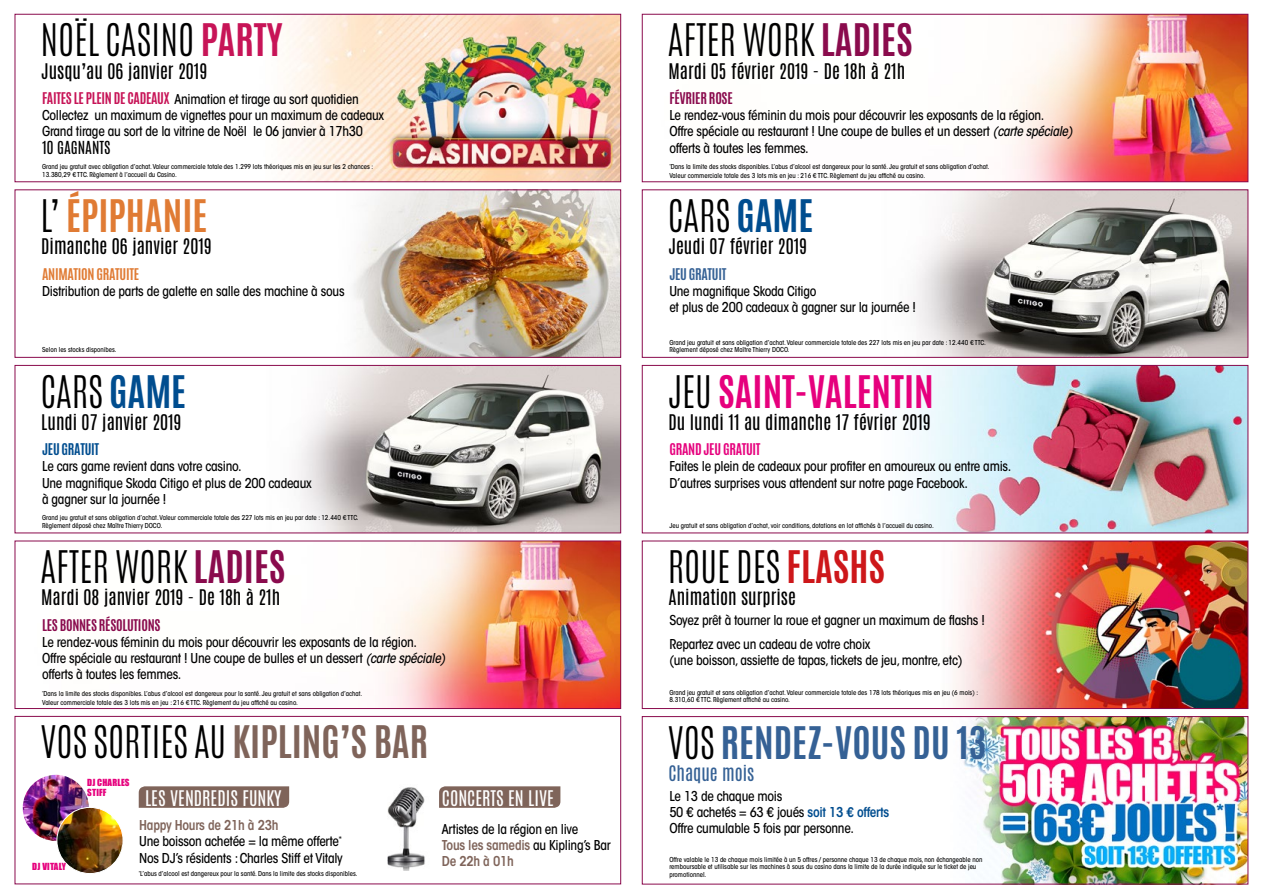
<style>
.page{position:relative;width:1263px;height:893px;background:#fff}
.page>*{position:absolute;margin:0;border:0;box-sizing:border-box;transform-origin:0 0}
.t1{font:300 37.5px "Antonio";color:#000}
.t2{font:700 37.5px "Antonio";color:#356195}
.t3{font:700 37.5px "Antonio";color:#e6007d}
.t4{font:700 37.5px "Antonio";color:#e07b34}
.t5{font:18px "Antonio";color:#000}
.t6{font:18px "Antonio";color:#fff}
.t7{font:18px "Antonio";color:#356195}
.t8{font:15px "Antonio";color:#000}
.t9{font:500 condensed 13.5px/16.2px "ITC Avant Garde Std";letter-spacing:-.02em;color:#000}
.t10{font:700 13.5px "Antonio";letter-spacing:-.02em;color:#8a0b4d}
.t11{font:700 13.5px "Antonio";letter-spacing:-.02em;color:#e07b34}
.t12{font:700 13.5px "Antonio";letter-spacing:-.02em;color:#e6007d}
.t13{font:700 13.5px "Antonio";letter-spacing:-.02em;color:#356195}
.t14{font:700 13.5px "Antonio";letter-spacing:-.02em;color:#004d8f}
.t15{font:9px/10.8px "Impact";letter-spacing:.02em;color:#e6007d}
.t16{font:500 condensed 6.75px/7.5px "ITC Avant Garde Std";color:#000}
.s1{font-weight:700;color:#c71457}
.s2{font-family:"Antonio";font-weight:700;font-stretch:normal;color:#c71457}
.s3{font-weight:300;color:#000}
.s4{font-weight:700;color:#004d8f}
.s5{font-weight:700;color:#8a0b4d}
.s6{font-style:italic}
.s7{font-weight:700;color:#7f645a}
.s8{font-weight:600;color:#7f645a}
.s9{font-weight:700;color:#cd171a}
.s10{font-weight:600;color:#004d8f}
</style>
<div class="page">
<img style="left:23px;top:775px;width:66px;height:66px;border-radius:33px">
<img style="left:57px;top:807px;width:66px;height:66px;border-radius:33px">
<div style="left:57px;top:807px;width:66px;height:67px;border:1px solid #fff;border-radius:50%"></div>
<svg style="left:139px;top:786px;width:150px;height:22px;background:#82685e"></svg>
<svg style="left:439px;top:786px;width:121px;height:22px;background:#82685f"></svg>
<img style="left:1013px;top:16px;width:233px;height:164px">
<div style="left:642px;top:14px;width:606px;height:168px;border:1px solid #8a0b4d"></div>
<img style="left:286px;top:16px;width:333px;height:164px">
<div style="left:15px;top:14px;width:606px;height:168px;border:1px solid #8a0b4d"></div>
<img style="left:914px;top:191px;width:332px;height:165px">
<div style="left:642px;top:189px;width:606px;height:169px;border:1px solid #8a0b4d"></div>
<img style="left:298px;top:367px;width:321px;height:164px">
<div style="left:15px;top:365px;width:606px;height:168px;border:1px solid #8a0b4d"></div>
<img style="left:913px;top:367px;width:333px;height:164px">
<div style="left:642px;top:365px;width:606px;height:168px;border:1px solid #8a0b4d"></div>
<img style="left:353px;top:191px;width:266px;height:165px">
<div style="left:15px;top:189px;width:606px;height:169px;border:1px solid #8a0b4d"></div>
<img style="left:953px;top:543px;width:293px;height:164px">
<div style="left:642px;top:541px;width:606px;height:168px;border:1px solid #8a0b4d"></div>
<img style="left:386px;top:543px;width:233px;height:164px">
<div style="left:15px;top:541px;width:606px;height:168px;border:1px solid #8a0b4d"></div>
<img style="left:962px;top:718px;width:284px;height:164px">
<div style="left:642px;top:716px;width:606px;height:168px;border:1px solid #8a0b4d"></div>
<div style="left:15px;top:716px;width:606px;height:168px;border:1px solid #8a0b4d"></div>
<img style="left:387px;top:787px;width:38px;height:84px">
<h1 class="t1" style="left:40px;top:13px;width:244px">NOËL CASINO <span class="s1">PARTY</span></h1>
<h3 class="t9" style="left:42px;top:91px;width:344px"><span class="s2">FAITES LE PLEIN DE CADEAUX</span> Animation et tirage au sort quotidien<br>Collectez un maximum de vignettes pour un maximum de cadeaux<br>Grand tirage au sort de la vitrine de Noël le 06 janvier à 17h30</h3>
<h3 class="t8" style="left:42px;top:137px;width:70px">10 GAGNANTS</h3>
<p class="t16" style="left:42px;top:163px;width:333px">Grand jeu gratuit avec obligation d’achat. Valeur commerciale totale des 1.299 lots théoriques mis en jeu sur les 2 chances :<br>13.380,29 € TTC. Règlement à l’accueil du Casino.</p>
<h2 class="t5" style="left:41px;top:58px;width:168px">Jusqu’au 06 janvier 2019</h2>
<h1 class="t4" style="left:40px;top:188px;width:169px"><span class="s3">L’</span> ÉPIPHANIE</h1>
<h3 class="t11" style="left:42px;top:264px;width:99px">ANIMATION GRATUITE</h3>
<h3 class="t9" style="left:42px;top:283px;width:304px">Distribution de parts de galette en salle des machine à sous</h3>
<h2 class="t5" style="left:41px;top:233px;width:172px">Dimanche 06 janvier 2019</h2>
<p class="t16" style="left:42px;top:346px;width:76px">Selon les stocks disponibes.</p>
<h1 class="t1" style="left:40px;top:365px;width:147px">CARS <span class="s4">GAME</span></h1>
<h3 class="t14" style="left:42px;top:439px;width:59px">JEU GRATUIT</h3>
<h3 class="t9" style="left:42px;top:458px;width:271px">Le cars game revient dans votre casino.<br>Une magnifique Skoda Citigo et plus de 200 cadeaux à gagner sur la journée !</h3>
<p class="t16" style="left:42px;top:514px;width:318px">Grand jeu gratuit et sans obligation d’achat. Valeur commerciale totale des 227 lots mis en jeu par date : 12.440 € TTC.<br>Règlement déposé chez Maître Thierry DOCO.</p>
<h2 class="t5" style="left:41px;top:409px;width:142px">Lundi 07 janvier 2019</h2>
<h1 class="t1" style="left:40px;top:540px;width:247px">AFTER WORK <span class="s5">LADIES</span></h1>
<h3 class="t10" style="left:42px;top:615px;width:120px">LES BONNES RÉSOLUTIONS</h3>
<h3 class="t9" style="left:42px;top:634px;width:405px">Le rendez-vous féminin du mois pour découvrir les exposants de la région.<br>Offre spéciale au restaurant ! Une coupe de bulles et un dessert <span class="s6">(carte spéciale) </span>offerts à toutes les femmes.</h3>
<p class="t16" style="left:42px;top:689px;width:322px;line-height:9px"><sup>*</sup>Dans la limite des stocks disponibles. L’abus d’alcool est dangereux pour la santé. Jeu gratuit et sans obligation d’achat.<br>Valeur commerciale totale des 3 lots mis en jeu : 216 € TTC. Règlement du jeu affiché au casino.</p>
<h2 class="t5" style="left:41px;top:584px;width:241px">Mardi 08 janvier 2019 - De 18h à 21h</h2>
<h1 class="t1" style="left:40px;top:715px;width:389px">VOS SORTIES AU <span class="s7">KIPLING’S BAR</span></h1>
<h3 class="t15" style="left:32px;top:861px;width:35px">DJ VITALY</h3>
<h3 class="t15" style="left:87px;top:776px;width:44px">DJ CHARLES<br>STIFF</h3>
<h2 class="t6" style="left:145px;top:785px;width:138px">LES VENDREDIS FUNKY</h2>
<h2 class="t6" style="left:442px;top:785px;width:114px">CONCERTS EN LIVE</h2>
<h3 class="t9" style="left:139px;top:817px;width:205px"><span class="s8">Happy Hours de 21h à 23h<br></span>Une boisson achetée = la même offerte<sup>*<br></sup>Nos DJ’s résidents : Charles Stiff et Vitaly</h3>
<h3 class="t9" style="left:442px;top:820px;width:170px">Artistes de la région en live<br><span class="s8">Tous les samedis</span> au Kipling’s Bar<br><span class="s8">De 22h à 01h</span></h3>
<p class="t16" style="left:139px;top:869px;width:220px"><sup>*</sup>L’abus d’alcool est dangereux pour la santé. Dans la limite des stocks disponibles.</p>
<h1 class="t1" style="left:668px;top:13px;width:247px">AFTER WORK <span class="s5">LADIES</span></h1>
<h3 class="t10" style="left:669px;top:88px;width:65px">FÉVRIER ROSE</h3>
<h3 class="t9" style="left:669px;top:107px;width:405px">Le rendez-vous féminin du mois pour découvrir les exposants de la région.<br>Offre spéciale au restaurant ! Une coupe de bulles et un dessert <span class="s6">(carte spéciale) </span>offerts à toutes les femmes.</h3>
<p class="t16" style="left:669px;top:162px;width:322px;line-height:9px"><sup>*</sup>Dans la limite des stocks disponibles. L’abus d’alcool est dangereux pour la santé. Jeu gratuit et sans obligation d’achat.<br>Valeur commerciale totale des 3 lots mis en jeu : 216 € TTC. Règlement du jeu affiché au casino.</p>
<h2 class="t5" style="left:668px;top:58px;width:238px">Mardi 05 février 2019 - De 18h à 21h</h2>
<h1 class="t1" style="left:668px;top:189px;width:147px">CARS <span class="s4">GAME</span></h1>
<h3 class="t13" style="left:669px;top:264px;width:59px">JEU GRATUIT</h3>
<h3 class="t9" style="left:669px;top:283px;width:248px">Une magnifique Skoda Citigo<br>et plus de 200 cadeaux à gagner sur la journée !</h3>
<p class="t16" style="left:669px;top:339px;width:318px">Grand jeu gratuit et sans obligation d’achat. Valeur commerciale totale des 227 lots mis en jeu par date : 12.440 € TTC.<br>Règlement déposé chez Maître Thierry DOCO.</p>
<h2 class="t5" style="left:668px;top:233px;width:140px">Jeudi 07 février 2019</h2>
<h1 class="t3" style="left:668px;top:363px;width:268px"><span class="s3">JEU</span> SAINT-VALENTIN</h1>
<h3 class="t12" style="left:669px;top:439px;width:93px">GRAND JEU GRATUIT</h3>
<h3 class="t9" style="left:669px;top:458px;width:343px">Faites le plein de cadeaux pour profiter en amoureux ou entre amis.<br>D’autres surprises vous attendent sur notre page Facebook.</h3>
<p class="t16" style="left:669px;top:521px;width:266px">Jeu gratuit et sans obligation d’achat, voir conditions, dotations en lot affichés à l’accueil du casino.</p>
<h2 class="t5" style="left:668px;top:409px;width:264px">Du lundi 11 au dimanche 17 février 2019</h2>
<h1 class="t1" style="left:668px;top:540px;width:219px">ROUE DES <span class="s9">FLASHS</span></h1>
<h3 class="t9" style="left:669px;top:609px;width:317px;line-height:23.4px">Soyez prêt à tourner la roue et gagner un maximum de flashs !<br>Repartez avec un cadeau de votre choix</h3>
<h3 class="t9" style="left:669px;top:652px;width:295px">(une boisson, assiette de tapas, tickets de jeu, montre, etc)</h3>
<p class="t16" style="left:669px;top:688px;width:310px">Grand jeu gratuit et sans obligation d’achat. Valeur commerciale totale des 178 lots théoriques mis en jeu (6 mois) :<br>8.310,60 € TTC. Règlement affiché au casino.</p>
<h2 class="t5" style="left:668px;top:584px;width:129px">Animation surprise</h2>
<h1 class="t2" style="left:668px;top:714px;width:320px"><span class="s3">VOS</span> RENDEZ-VOUS DU 13</h1>
<h3 class="t9" style="left:669px;top:788px;width:222px">Le 13 de chaque mois<br>50 € achetés = 63 € joués <span class="s10">soit 13 € offerts<br></span>Offre cumulable 5 fois par personne.</h3>
<p class="t16" style="left:669px;top:856px;width:315px">Offre valable le 13 de chaque mois limitée à un 5 offres / personne chaque 13 de chaque mois, non échangeable non remboursable et utilisable sur les machines à sous du casino dans la limite de la durée indiquée sur le ticket de jeu promotionnel.</p>
<h2 class="t7" style="left:668px;top:760px;width:87px">Chaque mois</h2>
</div>
